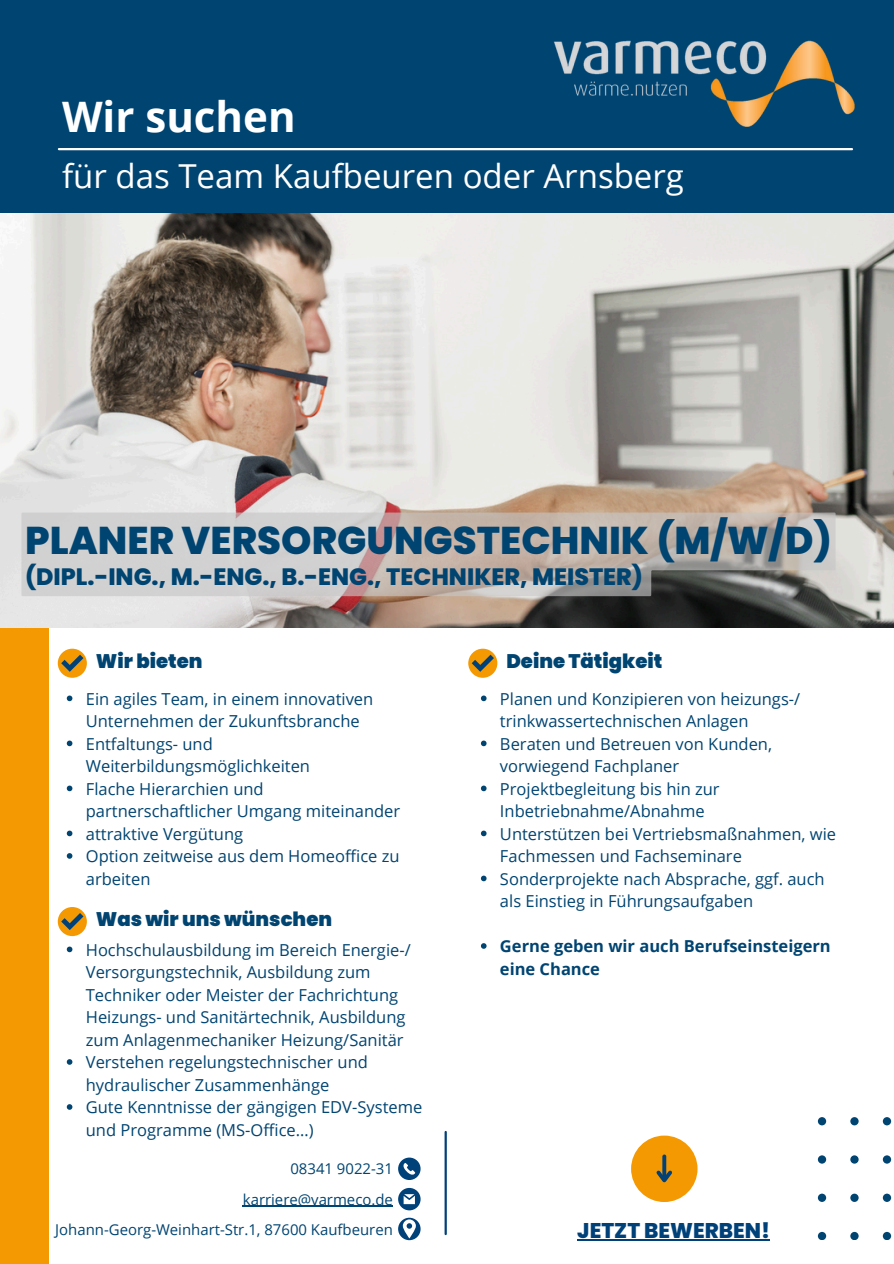
<style>
.page{position:relative;width:894px;height:1264px;background:#fff}
.page>*{position:absolute;margin:0;border:0;box-sizing:border-box;transform-origin:0 0}
.t1{font:700 42px "Open Sans";color:#fff}
.t2{font:800 38.7px "Poppins";color:#004471}
.t3{font:33px "Open Sans";color:#fff}
.t4{font:800 23.7px "Poppins";color:#004471}
.t5{font:800 21.3px "Poppins";color:#004179}
.t6{font:900 19.65px "Poppins";color:#004471}
.t7{font:16.5px/22.5px "Open Sans";color:#004471}
.t8{font:700 16.5px/22.5px "Open Sans";color:#004471}
.t9{font:14.85px "Open Sans";color:#004471}
</style>
<div class="page">
<div style="left:0;top:605px;width:49px;height:658px;background:#f49902"></div>
<div style="left:0;top:0;width:893px;height:215px;background:#004471"></div>
<img style="left:0;top:213px;width:893px;height:414px">
<hr style="left:59px;top:148px;width:792px;height:2px;background:#fff">
<svg style="left:817px;top:1117px;width:75px;height:122px"></svg>
<div style="left:631px;top:1135px;width:66px;height:66px;background:#f49902;border-radius:50%"></div>
<svg style="left:662px;top:1156px;width:4px;height:11px"></svg>
<svg style="left:656px;top:1167px;width:16px;height:16px"></svg>
<hr style="left:444px;top:1131px;width:2px;height:102px;background:#004179">
<svg style="left:398px;top:1157px;width:22px;height:22px"></svg>
<svg style="left:398px;top:1187px;width:22px;height:23px"></svg>
<svg style="left:398px;top:1217px;width:22px;height:23px"></svg>
<img style="left:554px;top:40px;width:301px;height:87px">
<svg style="left:21px;top:512px;width:814px;height:84px;background:#bfb8b4"></svg>
<svg style="left:481px;top:695px;width:5px;height:6px"></svg>
<svg style="left:481px;top:740px;width:5px;height:6px"></svg>
<svg style="left:481px;top:785px;width:5px;height:6px"></svg>
<svg style="left:481px;top:830px;width:5px;height:6px"></svg>
<svg style="left:481px;top:875px;width:5px;height:6px"></svg>
<svg style="left:481px;top:943px;width:5px;height:5px"></svg>
<hr style="left:243px;top:1205px;width:150px;height:1px;background:#004471">
<hr style="left:577px;top:1238px;width:193px;height:2px;background:#004179">
<svg style="left:67px;top:946px;width:5px;height:6px"></svg>
<svg style="left:67px;top:1059px;width:5px;height:5px"></svg>
<svg style="left:67px;top:1104px;width:5px;height:5px"></svg>
<div style="left:58px;top:648px;width:29px;height:29px;background:#f49902;border-radius:50%"></div>
<svg style="left:61px;top:654px;width:22px;height:17px"></svg>
<svg style="left:67px;top:695px;width:5px;height:6px"></svg>
<svg style="left:67px;top:740px;width:5px;height:6px"></svg>
<svg style="left:67px;top:785px;width:5px;height:6px"></svg>
<svg style="left:67px;top:830px;width:5px;height:6px"></svg>
<svg style="left:67px;top:853px;width:5px;height:5px"></svg>
<div style="left:58px;top:907px;width:29px;height:29px;background:#f49902;border-radius:50%"></div>
<svg style="left:61px;top:913px;width:22px;height:17px"></svg>
<div style="left:468px;top:648px;width:29px;height:29px;background:#f49902;border-radius:50%"></div>
<svg style="left:471px;top:654px;width:23px;height:17px"></svg>
<h2 class="t1" style="left:62px;top:87px;width:235px">Wir suchen</h2>
<p class="t3" style="left:62px;top:153px;width:623px">für das Team Kaufbeuren oder Arnsberg</p>
<p class="t2" style="left:25px;top:513px;width:808px">PLANER VERSORGUNGSTECHNIK (M/W/D)</p>
<p class="t4" style="left:25px;top:560px;width:619px">(DIPL.-ING., M.-ENG., B.-ENG., TECHNIKER, MEISTER)</p>
<p class="t6" style="left:96px;top:647px;width:108px">Wir bieten</p>
<p class="t7" style="left:86px;top:687px;width:289px">Ein agiles Team, in einem innovativen<br>Unternehmen der Zukunftsbranche</p>
<p class="t7" style="left:86px;top:732px;width:226px">Entfaltungs- und<br>Weiterbildungsmöglichkeiten</p>
<p class="t7" style="left:86px;top:777px;width:316px">Flache Hierarchien und partnerschaftlicher Umgang miteinander</p>
<p class="t7" style="left:86px;top:822px;width:159px">attraktive Vergütung</p>
<p class="t7" style="left:86px;top:844px;width:315px">Option zeitweise aus dem Homeoffice zu arbeiten</p>
<p class="t6" style="left:96px;top:905px;width:238px">Was wir uns wünschen</p>
<p class="t7" style="left:86px;top:937px;width:326px">Hochschulausbildung im Bereich Energie-/ Versorgungstechnik, Ausbildung zum Techniker oder Meister der Fachrichtung Heizungs- und Sanitärtechnik, Ausbildung zum Anlagenmechaniker Heizung/Sanitär</p>
<p class="t7" style="left:86px;top:1050px;width:283px">Verstehen regelungstechnischer und hydraulischer Zusammenhänge</p>
<p class="t7" style="left:86px;top:1095px;width:338px">Gute Kenntnisse der gängigen EDV-Systeme und Programme (MS-Office…)</p>
<p class="t6" style="left:506px;top:647px;width:157px">Deine Tätigkeit</p>
<h3 class="t7" style="left:500px;top:687px;width:302px">Planen und Konzipieren von heizungs-/ trinkwassertechnischen Anlagen</h3>
<p class="t7" style="left:500px;top:732px;width:273px">Beraten und Betreuen von Kunden, vorwiegend Fachplaner</p>
<p class="t7" style="left:500px;top:777px;width:221px">Projektbegleitung bis hin zur<br>Inbetriebnahme/Abnahme</p>
<p class="t7" style="left:500px;top:822px;width:337px">Unterstützen bei Vertriebsmaßnahmen, wie<br>Fachmessen und Fachseminare</p>
<p class="t7" style="left:500px;top:867px;width:326px">Sonderprojekte nach Absprache, ggf. auch als Einstieg in Führungsaufgaben</p>
<p class="t8" style="left:500px;top:934px;width:332px">Gerne geben wir auch Berufseinsteigern eine Chance</p>
<p class="t9" style="left:290px;top:1158px;width:104px">08341 9022-31</p>
<p class="t9" style="left:243px;top:1188px;width:151px">karriere@varmeco.de</p>
<p class="t9" style="left:55px;top:1218px;width:339px">Johann-Georg-Weinhart-Str.1, 87600 Kaufbeuren</p>
<p class="t5" style="left:577px;top:1215px;width:194px">JETZT BEWERBEN!</p>
</div>
